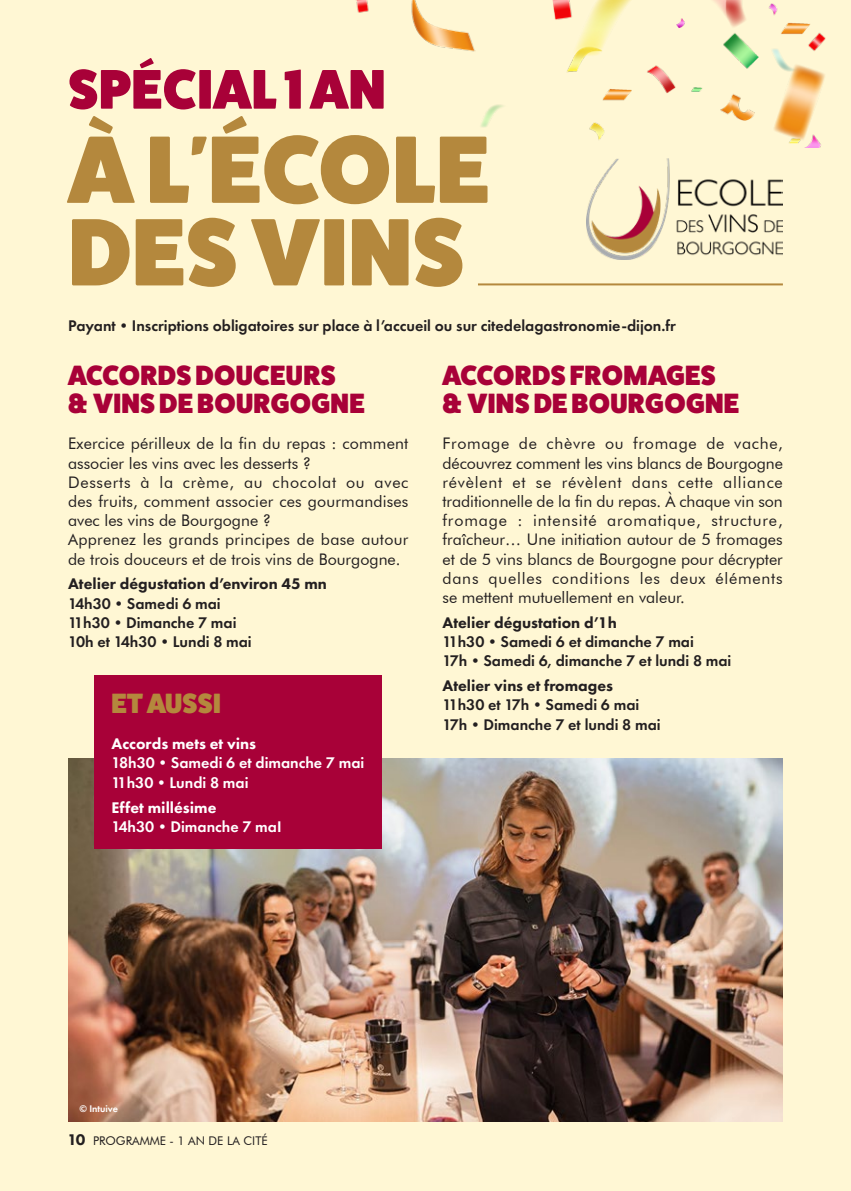
<style>
.page{position:relative;width:851px;height:1191px;background:#fff}
.page>*{position:absolute;margin:0;border:0;box-sizing:border-box;transform-origin:0 0}
.t1{font:800 96px/82.6px "Fat Frank";letter-spacing:.01em;color:#b4883d}
.t2{font:800 56px "Fat Frank";letter-spacing:.01em;color:#a80138}
.t3{font:800 28px/28px "Fat Frank";letter-spacing:.01em;color:#a80138}
.t4{font:800 28px "Fat Frank";letter-spacing:.01em;color:#b4883d}
.t5{font:16px/19.2px "Futura BT";letter-spacing:.01em;color:#231f20}
.t6{font:600 16px/19.2px "Futura PT";color:#231f20}
.t7{font:800 16px "Futura PT";color:#231f20}
.t8{font:600 16px/19.2px "Futura PT";color:#fff}
.t9{font:800 16px "Futura PT";color:#fff}
.t10{font:12px "Futura BT";color:#231f20}
.t11{font:600 10px "Futura PT";color:#fff}
.s1{font-family:"Futura PT";font-weight:800;font-size:16px}
</style>
<div class="page">
<div style="left:0;top:0;width:850px;height:1191px;background:#fff7d4"></div>
<img style="left:356px;top:0;width:470px;height:147px">
<hr style="left:478px;top:283px;width:304px;height:2px;background:#b4883d">
<img style="left:586px;top:159px;width:196px;height:100px">
<img style="left:68px;top:758px;width:714px;height:363px">
<div style="left:94px;top:675px;width:288px;height:173px;background:#a80138"></div>
<h2 class="t2" style="left:68px;top:58px;width:319px">SPÉCIAL 1 AN</h2>
<h1 class="t1" style="left:69px;top:129px;width:422px">À L'ÉCOLE<br>DES VINS</h1>
<p class="t6" style="left:68px;top:316px;width:609px">Payant•Inscriptions obligatoires sur place à l’accueil ou sur citedelagastronomie-dijon.fr</p>
<h3 class="t3" style="left:68px;top:362px;width:298px">ACCORDS DOUCEURS<br>&amp; VINS DE BOURGOGNE</h3>
<p class="t5" style="left:68px;top:434px;width:342px">Exercice périlleux de la fin du repas : comment associer les vins avec les desserts ?<br>Desserts à la crème, au chocolat ou avec des fruits, comment associer ces gourmandises avec les vins de Bourgogne ?<br>Apprenez les grands principes de base autour de trois douceurs et de trois vins de Bourgogne.</p>
<p class="t7" style="left:68px;top:574px;width:260px">Atelier dégustation d’environ 45 mn</p>
<p class="t6" style="left:68px;top:593px;width:185px">14h30•Samedi 6 mai<br>11h30•Dimanche 7 mai<br>10h et 14h30•Lundi 8 mai</p>
<h3 class="t4" style="left:112px;top:687px;width:111px">ET AUSSI</h3>
<p class="t9" style="left:111px;top:734px;width:146px">Accords mets et vins</p>
<p class="t8" style="left:111px;top:753px;width:254px">18h30•Samedi 6 et dimanche 7 mai<br>11h30•Lundi 8 mai</p>
<p class="t9" style="left:111px;top:797px;width:106px">Effet millésime</p>
<p class="t8" style="left:111px;top:816px;width:171px">14h30•Dimanche 7 maI</p>
<h3 class="t3" style="left:442px;top:362px;width:298px">ACCORDS FROMAGES &amp; VINS DE BOURGOGNE</h3>
<p class="t5" style="left:442px;top:434px;width:342px;text-align:justify">Fromage de chèvre ou fromage de vache, découvrez comment les vins blancs de Bourgogne révèlent et se révèlent dans cette alliance traditionnelle de la fin du repas. À chaque vin son fromage : intensité aromatique, structure, fraîcheur… Une initiation autour de 5 fromages et de 5 vins blancs de Bourgogne pour décrypter dans quelles conditions les deux éléments se mettent mutuellement en valeur.</p>
<p class="t7" style="left:442px;top:612px;width:176px">Atelier dégustation d’1h</p>
<p class="t6" style="left:442px;top:632px;width:290px">11h30•Samedi 6 et dimanche 7 mai<br>17h•Samedi 6, dimanche 7 et lundi 8 mai</p>
<p class="t7" style="left:442px;top:676px;width:172px">Atelier vins et fromages</p>
<p class="t6" style="left:442px;top:695px;width:220px">11h30 et 17h•Samedi 6 mai<br>17h•Dimanche 7 et lundi 8 mai</p>
<p class="t11" style="left:79px;top:1102px;width:40px">© Intuive</p>
<p class="t10" style="left:67px;top:1133px;width:202px"><span class="s1">10</span> PROGRAMME - 1 AN DE LA CITÉ</p>
</div>
